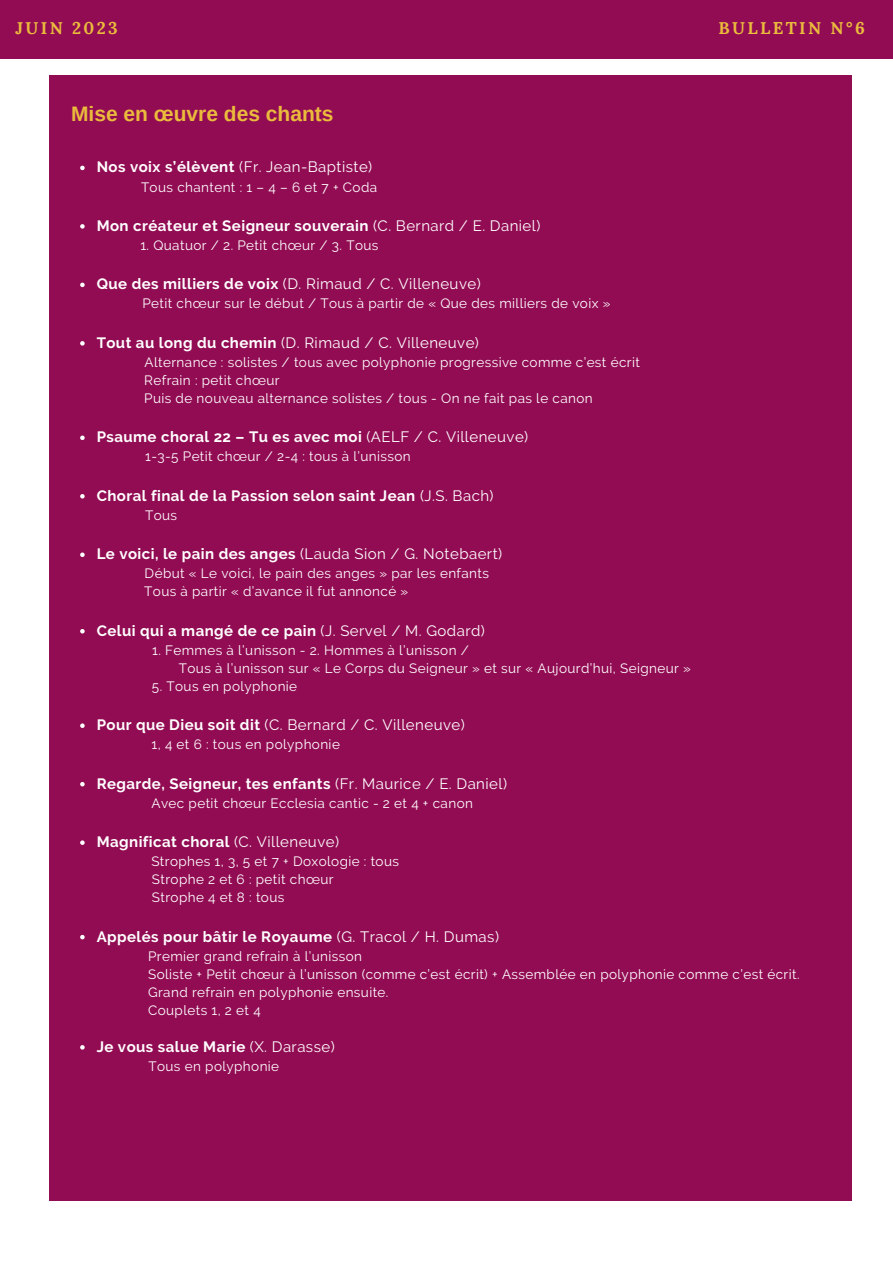
<style>
.page{position:relative;width:893px;height:1264px;background:#fff}
.page>*{position:absolute;margin:0;border:0;box-sizing:border-box;transform-origin:0 0}
.t1{font:700 21px "Arimo";color:#eabb3c}
.t2{font:700 16.95px "Lora";letter-spacing:.14em;color:#eabb3c}
.t3{font:700 15px "Raleway";letter-spacing:.03em;color:#fff}
.t4{font:15px "Raleway";letter-spacing:.03em;color:#fff}
.t5{font:13.5px "Raleway";letter-spacing:.03em;color:#fff}
.s1{font-weight:700}
.s2{font-weight:400}
</style>
<div class="page">
<div style="left:0;top:0;width:892px;height:58px;background:#920c53"></div>
<div style="left:49px;top:76px;width:802px;height:1125px;background:#920c53"></div>
<svg style="left:80px;top:166px;width:5px;height:4px"></svg>
<svg style="left:80px;top:224px;width:5px;height:5px"></svg>
<svg style="left:80px;top:282px;width:5px;height:5px"></svg>
<svg style="left:80px;top:341px;width:5px;height:4px"></svg>
<svg style="left:80px;top:435px;width:5px;height:5px"></svg>
<svg style="left:80px;top:494px;width:5px;height:4px"></svg>
<svg style="left:80px;top:552px;width:5px;height:5px"></svg>
<svg style="left:80px;top:629px;width:5px;height:4px"></svg>
<svg style="left:80px;top:723px;width:5px;height:5px"></svg>
<svg style="left:80px;top:782px;width:5px;height:4px"></svg>
<svg style="left:80px;top:840px;width:5px;height:5px"></svg>
<svg style="left:80px;top:934px;width:5px;height:5px"></svg>
<svg style="left:80px;top:1045px;width:5px;height:4px"></svg>
<p class="t2" style="left:15px;top:17px;width:104px">JUIN 2023</p>
<p class="t2" style="left:718px;top:17px;width:148px">BULLETIN N°6</p>
<p class="t1" style="left:71px;top:102px;width:264px">Mise en œuvre des chants</p>
<p class="t4" style="left:97px;top:158px;width:277px"><span class="s1">Nos voix s’élèvent</span> (Fr. Jean-Baptiste)</p>
<p class="t5" style="left:141px;top:179px;width:238px">Tous chantent : 1 – 4 – 6 et 7 + Coda</p>
<p class="t3" style="left:97px;top:217px;width:445px">Mon créateur et Seigneur souverain <span class="s2">(C. Bernard / E. Daniel)</span></p>
<p class="t5" style="left:140px;top:237px;width:239px">1. Quatuor / 2. Petit chœur / 3. Tous</p>
<p class="t4" style="left:97px;top:275px;width:385px"><span class="s1">Que des milliers de voix</span> (D. Rimaud / C. Villeneuve)</p>
<p class="t5" style="left:142px;top:296px;width:469px">Petit chœur sur le début / Tous à partir de « Que des milliers de voix »</p>
<p class="t4" style="left:97px;top:334px;width:384px"><span class="s1">Tout au long du chemin</span> (D. Rimaud / C. Villeneuve)</p>
<p class="t5" style="left:145px;top:354px;width:496px">Alternance : solistes / tous avec polyphonie progressive comme c’est écrit</p>
<p class="t5" style="left:144px;top:372px;width:137px">Refrain : petit chœur</p>
<p class="t5" style="left:144px;top:390px;width:450px">Puis de nouveau alternance solistes / tous - On ne fait pas le canon</p>
<p class="t3" style="left:97px;top:428px;width:433px">Psaume choral 22 – Tu es avec moi <span class="s2">(AELF / C. Villeneuve)</span></p>
<p class="t5" style="left:145px;top:449px;width:267px">1-3-5 Petit chœur / 2-4 : tous à l’unisson</p>
<p class="t3" style="left:97px;top:486px;width:398px">Choral final de la Passion selon saint Jean <span class="s2">(J.S. Bach)</span></p>
<p class="t5" style="left:145px;top:507px;width:34px">Tous</p>
<p class="t4" style="left:97px;top:545px;width:407px"><span class="s1">Le voici, le pain des anges</span> (Lauda Sion / G. Notebaert)</p>
<p class="t5" style="left:145px;top:565px;width:346px">Début « Le voici, le pain des anges » par les enfants</p>
<p class="t5" style="left:144px;top:583px;width:265px">Tous à partir « d’avance il fut annoncé »</p>
<p class="t3" style="left:97px;top:621px;width:389px">Celui qui a mangé de ce pain <span class="s2">(J. Servel / M. Godard)</span></p>
<p class="t5" style="left:152px;top:642px;width:318px">1. Femmes à l’unisson - 2. Hommes à l’unisson /</p>
<p class="t5" style="left:179px;top:660px;width:513px">Tous à l’unisson sur « Le Corps du Seigneur » et sur « Aujourd’hui, Seigneur »</p>
<p class="t5" style="left:152px;top:678px;width:147px">5. Tous en polyphonie</p>
<p class="t4" style="left:97px;top:716px;width:369px"><span class="s1">Pour que Dieu soit dit</span> (C. Bernard / C. Villeneuve)</p>
<p class="t5" style="left:151px;top:736px;width:190px">1, 4 et 6 : tous en polyphonie</p>
<p class="t3" style="left:97px;top:774px;width:412px">Regarde, Seigneur, tes enfants <span class="s2">(Fr. Maurice / E. Daniel)</span></p>
<p class="t5" style="left:151px;top:795px;width:323px">Avec petit chœur Ecclesia cantic - 2 et 4 + canon</p>
<p class="t3" style="left:97px;top:833px;width:244px">Magnificat choral <span class="s2">(C. Villeneuve)</span></p>
<p class="t5" style="left:151px;top:853px;width:249px">Strophes 1, 3, 5 et 7 + Doxologie : tous</p>
<p class="t5" style="left:152px;top:871px;width:183px">Strophe 2 et 6 : petit chœur</p>
<p class="t5" style="left:152px;top:889px;width:134px">Strophe 4 et 8 : tous</p>
<p class="t3" style="left:97px;top:927px;width:404px">Appelés pour bâtir le Royaume <span class="s2">(G. Tracol / H. Dumas)</span></p>
<p class="t5" style="left:148px;top:948px;width:215px">Premier grand refrain à l’unisson</p>
<p class="t5" style="left:148px;top:966px;width:653px">Soliste + Petit chœur à l’unisson (comme c’est écrit) + Assemblée en polyphonie comme c’est écrit.</p>
<p class="t5" style="left:148px;top:984px;width:242px">Grand refrain en polyphonie ensuite.</p>
<p class="t5" style="left:148px;top:1002px;width:114px">Couplets 1, 2 et 4</p>
<p class="t3" style="left:97px;top:1037px;width:239px">Je vous salue Marie <span class="s2">(X. Darasse)</span></p>
<p class="t5" style="left:148px;top:1058px;width:132px">Tous en polyphonie</p>
</div>
